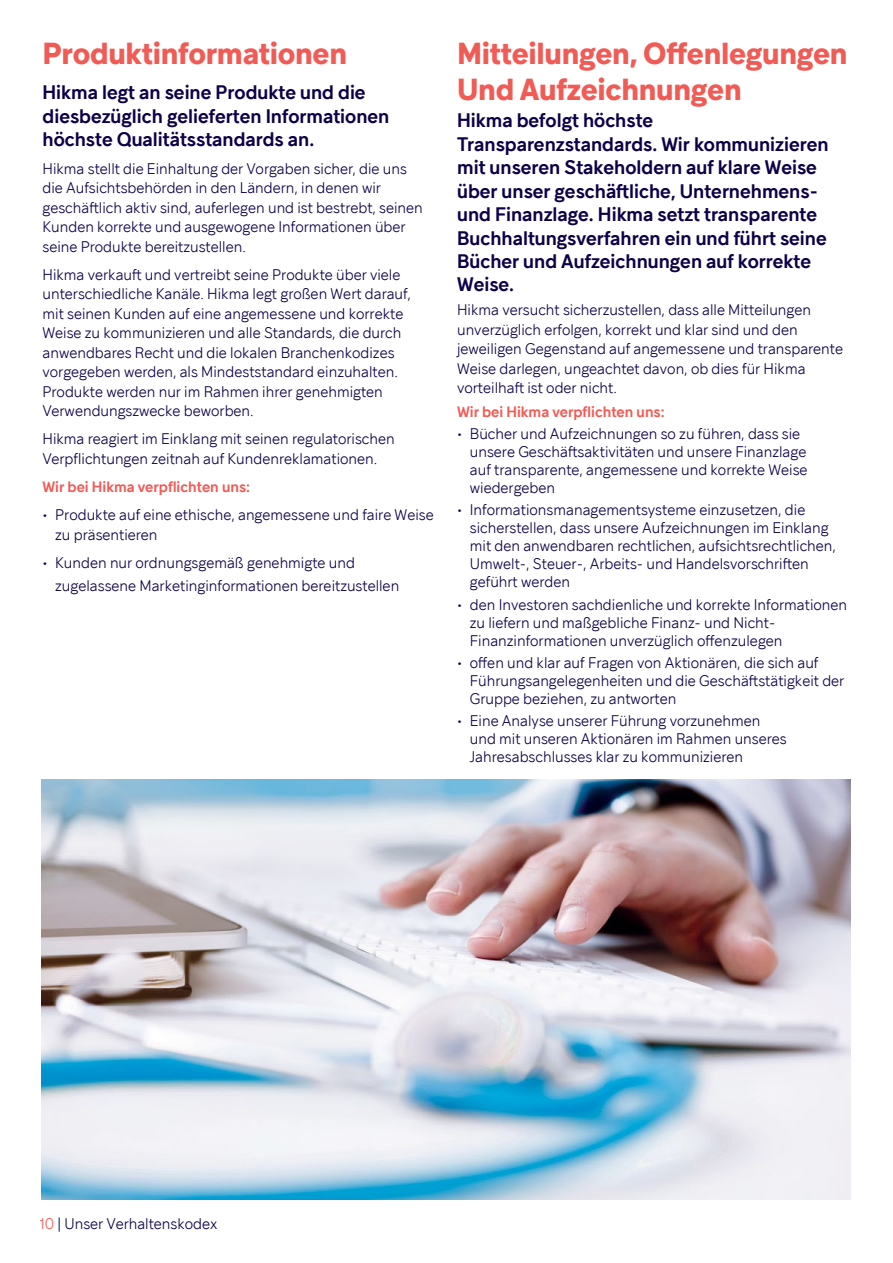
<style>
.page{position:relative;width:893px;height:1263px;background:#fff}
.page>*{position:absolute;margin:0;border:0;box-sizing:border-box;transform-origin:0 0}
.t1{font:700 30px/36px "Guillon";letter-spacing:-.01em;color:#f15b55}
.t2{font:600 19.5px/23.4px "Guillon";color:#0e0048}
.t3{font:300 15px/19.5px "Guillon";color:#0e0048}
.t4{font:600 15px "Guillon";color:#f15b55}
.s1{color:#f15b55}
</style>
<div class="page">
<img style="left:42px;top:780px;width:808px;height:419px">
<h1 class="t1" style="left:43px;top:34px;width:306px">Produktinformationen</h1>
<h2 class="t2" style="left:43px;top:80px;width:348px">Hikma legt an seine Produkte und die diesbezüglich gelieferten Informationen höchste Qualitätsstandards an.</h2>
<p class="t3" style="left:43px;top:159px;width:382px">Hikma stellt die Einhaltung der Vorgaben sicher, die uns die Aufsichtsbehörden in den Ländern, in denen wir geschäftlich aktiv sind, auferlegen und ist bestrebt, seinen Kunden korrekte und ausgewogene Informationen über seine Produkte bereitzustellen.</p>
<p class="t3" style="left:43px;top:265px;width:370px">Hikma verkauft und vertreibt seine Produkte über viele unterschiedliche Kanäle. Hikma legt großen Wert darauf, mit seinen Kunden auf eine angemessene und korrekte Weise zu kommunizieren und alle Standards, die durch anwendbares Recht und die lokalen Branchenkodizes vorgegeben werden, als Mindeststandard einzuhalten.<br>Produkte werden nur im Rahmen ihrer genehmigten Verwendungszwecke beworben.</p>
<p class="t3" style="left:43px;top:429px;width:354px">Hikma reagiert im Einklang mit seinen regulatorischen<br>Verpflichtungen zeitnah auf Kundenreklamationen.</p>
<p class="t4" style="left:43px;top:477px;width:209px">Wir bei Hikma verpflichten uns:</p>
<p class="t3" style="left:55px;top:505px;width:380px;text-indent:-13px">• Produkte auf eine ethische, angemessene und faire Weise zu präsentieren</p>
<p class="t3" style="left:55px;top:550px;width:346px;line-height:23.4px;text-indent:-13px">• Kunden nur ordnungsgemäß genehmigte und zugelassene Marketinginformationen bereitzustellen</p>
<h1 class="t1" style="left:457px;top:34px;width:392px">Mitteilungen, Offenlegungen<br>Und Aufzeichnungen</h1>
<p class="t2" style="left:457px;top:108px;width:373px">Hikma befolgt höchste Transparenzstandards. Wir kommunizieren mit unseren Stakeholdern auf klare Weise über unser geschäftliche, Unternehmens&shy;und Finanzlage. Hikma setzt transparente Buchhaltungsverfahren ein und führt seine Bücher und Aufzeichnungen auf korrekte Weise.</p>
<p class="t3" style="left:457px;top:300px;width:387px">Hikma versucht sicherzustellen, dass alle Mitteilungen unverzüglich erfolgen, korrekt und klar sind und den jeweiligen Gegenstand auf angemessene und transparente Weise darlegen, ungeachtet davon, ob dies für Hikma vorteilhaft ist oder nicht.</p>
<p class="t4" style="left:457px;top:402px;width:209px">Wir bei Hikma verpflichten uns:</p>
<p class="t3" style="left:470px;top:424px;width:339px;line-height:18px;text-indent:-13px">• Bücher und Aufzeichnungen so zu führen, dass sie unsere Geschäftsaktivitäten und unsere Finanzlage auf transparente, angemessene und korrekte Weise wiedergeben</p>
<p class="t3" style="left:470px;top:501px;width:368px;line-height:18px;text-indent:-13px">• Informationsmanagementsysteme einzusetzen, die sicherstellen, dass unsere Aufzeichnungen im Einklang mit den anwendbaren rechtlichen, aufsichtsrechtlichen, Umwelt-, Steuer-, Arbeits- und Handelsvorschriften geführt werden</p>
<p class="t3" style="left:470px;top:595px;width:379px;line-height:18px;text-indent:-13px">• den Investoren sachdienliche und korrekte Informationen zu liefern und maßgebliche Finanz- und Nicht-<br>Finanzinformationen unverzüglich offenzulegen</p>
<p class="t3" style="left:470px;top:653px;width:376px;line-height:18px;text-indent:-13px">• offen und klar auf Fragen von Aktionären, die sich auf<br>Führungsangelegenheiten und die Geschäftstätigkeit der<br>Gruppe beziehen, zu antworten</p>
<p class="t3" style="left:470px;top:711px;width:318px;line-height:18px;text-indent:-13px">• Eine Analyse unserer Führung vorzunehmen und mit unseren Aktionären im Rahmen unseres<br>Jahresabschlusses klar zu kommunizieren</p>
<p class="t3" style="left:40px;top:1214px;width:179px"><span class="s1">10</span> | Unser Verhaltenskodex</p>
</div>
